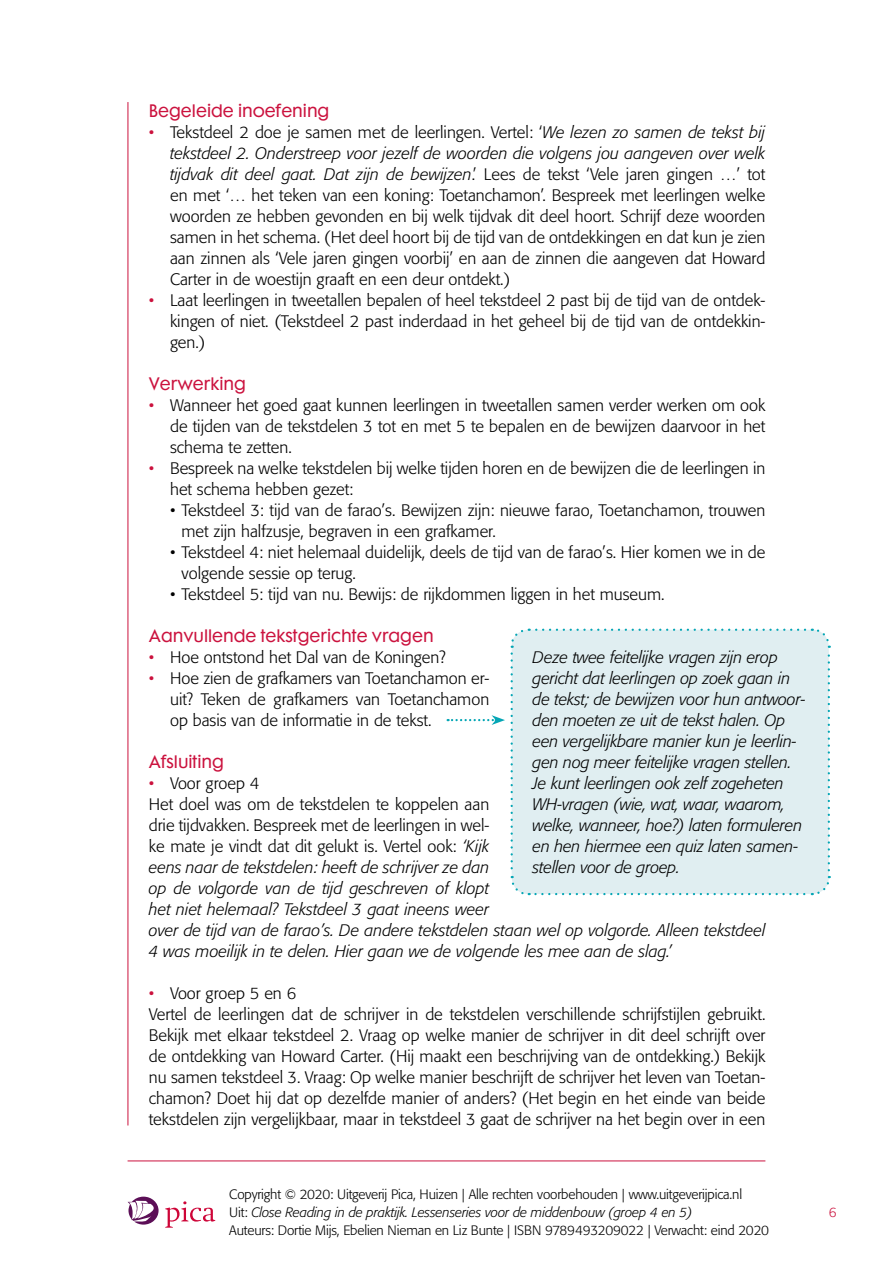
<style>
.page{position:relative;width:893px;height:1263px;background:#fff}
.page>*{position:absolute;margin:0;border:0;box-sizing:border-box;transform-origin:0 0}
.t1{font:300 16.5px/21px "Formata";color:#000;text-align:justify}
.t2{font:italic 300 16.5px/21px "Formata";letter-spacing:-.01em;color:#000}
.t3{font:16.5px "Cg Futura Maxi Bk";color:#cb123e}
.t4{font:300 13.5px/18px "Formata";letter-spacing:-.01em;color:#000}
.t5{font:300 13.5px "Formata";color:#cb123e}
.s1{color:#cb123e}
.s2{font-style:italic}
.s3{font-style:normal;color:#cb123e}
.s4{font-style:normal}
</style>
<div class="page">
<hr style="left:128px;top:1160px;width:637px;height:1px;background:#cb123e">
<svg style="left:165px;top:1201px;width:50px;height:27px"></svg>
<svg style="left:128px;top:1196px;width:31px;height:28px"></svg>
<hr style="left:128px;top:102px;width:1px;height:1023px;background:#cb123e">
<svg style="left:448px;top:628px;width:383px;height:268px"></svg>
<p class="t3" style="left:149px;top:101px;width:182px">Begeleide inoefening</p>
<p class="t1" style="left:170px;top:122px;width:597px;text-indent:-21px"><span class="s1">•</span> Tekstdeel 2 doe je samen met de leerlingen. Vertel: ‘<span class="s2">We lezen zo samen de tekst bij tekstdeel 2. Onderstreep voor jezelf de woorden die volgens jou aangeven over welk tijdvak dit deel gaat. Dat zijn de bewijzen</span>.’ Lees de tekst ‘Vele jaren gingen …’ tot en met ‘… het teken van een koning: Toetanchamon’. Bespreek met leerlingen welke woorden ze hebben gevonden en bij welk tijdvak dit deel hoort. Schrijf deze woorden samen in het schema. (Het deel hoort bij de tijd van de ontdekkingen en dat kun je zien aan zinnen als ‘Vele jaren gingen voorbij’ en aan de zinnen die aangeven dat Howard Carter in de woestijn graaft en een deur ontdekt.)</p>
<p class="t1" style="left:170px;top:290px;width:597px;text-indent:-21px"><span class="s1">•</span> Laat leerlingen in tweetallen bepalen of heel tekstdeel 2 past bij de tijd van de ontdek&shy;kingen of niet. (Tekstdeel 2 past inderdaad in het geheel bij de tijd van de ontdekkin&shy;gen.)</p>
<p class="t3" style="left:149px;top:374px;width:99px">Verwerking</p>
<p class="t1" style="left:170px;top:395px;width:597px;text-indent:-21px"><span class="s1">•</span> Wanneer het goed gaat kunnen leerlingen in tweetallen samen verder werken om ook de tijden van de tekstdelen 3 tot en met 5 te bepalen en de bewijzen daarvoor in het schema te zetten.</p>
<p class="t1" style="left:170px;top:458px;width:597px;text-indent:-21px"><span class="s1">•</span> Bespreek na welke tekstdelen bij welke tijden horen en de bewijzen die de leerlingen in het schema hebben gezet:</p>
<p class="t1" style="left:182px;top:500px;width:585px;text-indent:-11px">• Tekstdeel 3: tijd van de farao’s. Bewijzen zijn: nieuwe farao, Toetanchamon, trouwen met zijn halfzusje, begraven in een grafkamer.</p>
<p class="t1" style="left:182px;top:542px;width:585px;text-indent:-11px">• Tekstdeel 4: niet helemaal duidelijk, deels de tijd van de farao’s. Hier komen we in de volgende sessie op terug.</p>
<p class="t1" style="left:170px;top:584px;width:496px">• Tekstdeel 5: tijd van nu. Bewijs: de rijkdommen liggen in het museum.</p>
<p class="t3" style="left:149px;top:626px;width:286px">Aanvullende tekstgerichte vragen</p>
<p class="t1" style="left:149px;top:647px;width:298px"><span class="s1">•</span> Hoe ontstond het Dal van de Koningen?</p>
<p class="t1" style="left:170px;top:668px;width:321px;text-indent:-21px"><span class="s1">•</span> Hoe zien de grafkamers van Toetanchamon er&shy;uit? Teken de grafkamers van Toetanchamon op basis van de informatie in de tekst.</p>
<p class="t3" style="left:149px;top:752px;width:77px">Afsluiting</p>
<p class="t2" style="left:149px;top:773px;width:618px"><span class="s3">•</span> <span class="s4">Voor groep 4<br>Het doel was om de tekstdelen te koppelen aan<br>drie tijdvakken. Bespreek met de leerlingen in wel-<br>ke mate je vindt dat dit gelukt is. Vertel ook:</span> ‘Kijk<br>eens naar de tekstdelen: heeft de schrijver ze dan<br>op de volgorde van de tijd geschreven of klopt<br>het niet helemaal? Tekstdeel 3 gaat ineens weer<br>over de tijd van de farao’s. De andere tekstdelen staan wel op volgorde. Alleen tekstdeel 4 was moeilijk in te delen. Hier gaan we de volgende les mee aan de slag.’</p>
<p class="t1" style="left:149px;top:983px;width:618px;text-align:left"><span class="s1">•</span> Voor groep 5 en 6<br>Vertel de leerlingen dat de schrijver in de tekstdelen verschillende schrijfstijlen gebruikt.<br>Bekijk met elkaar tekstdeel 2. Vraag op welke manier de schrijver in dit deel schrijft over de ontdekking van Howard Carter. (Hij maakt een beschrijving van de ontdekking.) Bekijk nu samen tekstdeel 3. Vraag: Op welke manier beschrijft de schrijver het leven van Toetan&shy;chamon? Doet hij dat op dezelfde manier of anders? (Het begin en het einde van beide tekstdelen zijn vergelijkbaar, maar in tekstdeel 3 gaat de schrijver na het begin over in een</p>
<p class="t2" style="left:533px;top:647px;width:275px">Deze twee feitelijke vragen zijn erop gericht dat leerlingen op zoek gaan in de tekst; de bewijzen voor hun antwoor&shy;den moeten ze uit de tekst halen. Op een vergelijkbare manier kun je leerlin&shy;gen nog meer feitelijke vragen stellen.<br>Je kunt leerlingen ook zelf zogeheten WH-vragen (wie, wat, waar, waarom, welke, wanneer, hoe?) laten formuleren en hen hiermee een quiz laten samen&shy;stellen voor de groep.</p>
<p class="t4" style="left:229px;top:1185px;width:541px">Copyright © 2020: Uitgeverij Pica, Huizen | Alle rechten voorbehouden | www.uitgeverijpica.nl<br>Uit: <span class="s2">Close Reading in de praktijk. Lessenseries voor de middenbouw (groep 4 en 5)<br></span>Auteurs: Dortie Mijs, Ebelien Nieman en Liz Bunte | ISBN 9789493209022 | Verwacht: eind 2020</p>
<p class="t5" style="left:829px;top:1204px;width:9px">6</p>
</div>
